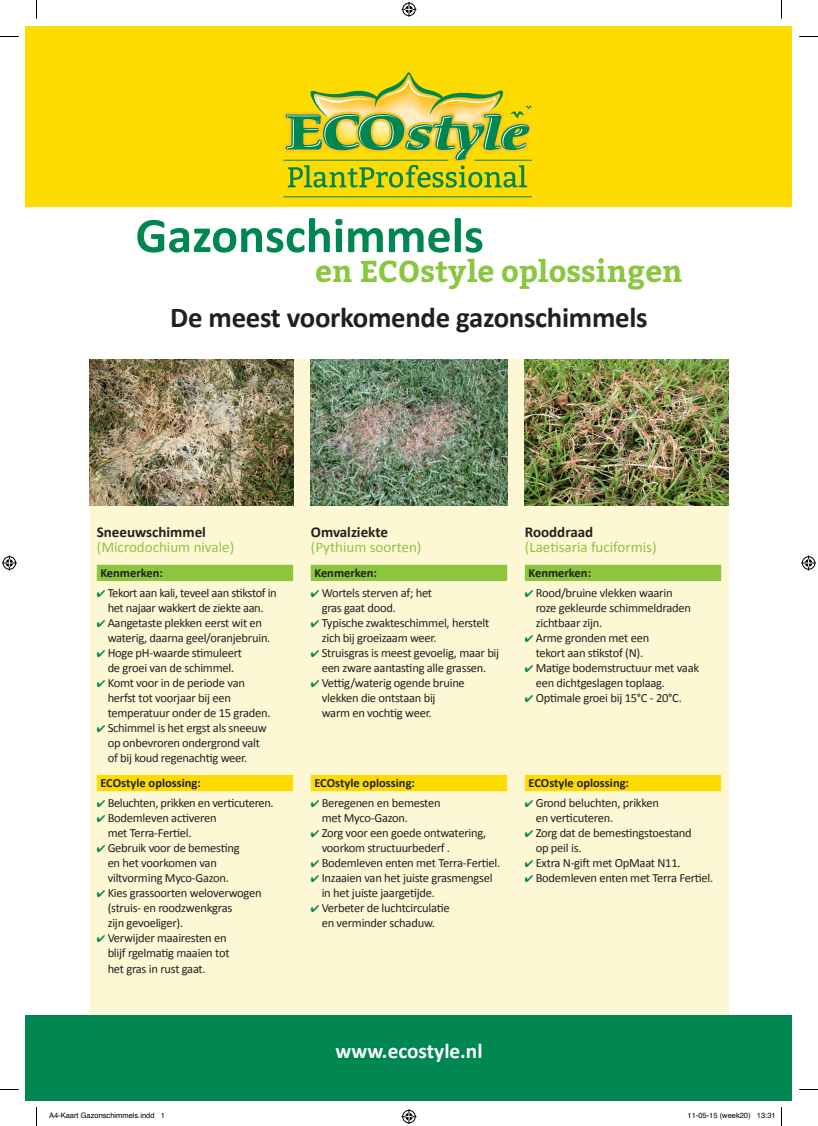
<style>
.page{position:relative;width:818px;height:1126px;background:#fff}
.page>*{position:absolute;margin:0;border:0;box-sizing:border-box;transform-origin:0 0}
.t1{font:700 50px "Calibri";color:#008751}
.t2{font:700 30px "Bitter";color:#8bc63e}
.t3{font:700 28.75px "Calibri";letter-spacing:-.01em;color:#231f20}
.t4{font:700 21.25px "Calibri";color:#fff}
.t5{font:15px "Calibri";color:#8bc63e}
.t6{font:700 15px "Calibri";color:#231f20}
.t7{font:12.5px/15px "Calibri";letter-spacing:-.02em;color:#231f20}
.t8{font:700 12.5px "Calibri";color:#231f20}
.t9{font:7.5px "Helvetica";color:#000}
.s1{color:#008751}
</style>
<div class="page">
<div style="left:26px;top:26px;width:765px;height:181px;background:#ffdc01"></div>
<hr style="left:283px;top:196px;width:248px;height:1px;background:#008751">
<svg style="left:283px;top:72px;width:249px;height:116px"></svg>
<div style="left:90px;top:359px;width:637px;height:655px;background:#fef7d4"></div>
<div style="left:97px;top:564px;width:196px;height:17px;background:#8bc63e"></div>
<div style="left:97px;top:774px;width:196px;height:17px;background:#ffdc01"></div>
<div style="left:310px;top:564px;width:197px;height:17px;background:#8bc63e"></div>
<div style="left:310px;top:774px;width:197px;height:17px;background:#ffdc01"></div>
<div style="left:524px;top:564px;width:196px;height:17px;background:#8bc63e"></div>
<div style="left:524px;top:774px;width:196px;height:17px;background:#ffdc01"></div>
<img style="left:90px;top:359px;width:203px;height:146px">
<img style="left:310px;top:359px;width:197px;height:146px">
<img style="left:524px;top:359px;width:203px;height:146px">
<div style="left:26px;top:1014px;width:765px;height:85px;background:#008751"></div>
<svg style="left:0;top:36px;width:19px;height:1px"></svg>
<svg style="left:799px;top:36px;width:18px;height:1px"></svg>
<svg style="left:0;top:1089px;width:19px;height:1px"></svg>
<svg style="left:799px;top:1089px;width:18px;height:1px"></svg>
<svg style="left:36px;top:0;width:1px;height:19px"></svg>
<svg style="left:36px;top:1107px;width:1px;height:18px"></svg>
<svg style="left:401px;top:2px;width:15px;height:15px"></svg>
<svg style="left:401px;top:1109px;width:15px;height:14px"></svg>
<svg style="left:2px;top:555px;width:15px;height:15px"></svg>
<svg style="left:801px;top:555px;width:14px;height:15px"></svg>
<h1 class="t1" style="left:135px;top:203px;width:350px">Gazonschimmels</h1>
<h2 class="t2" style="left:315px;top:253px;width:368px">en ECOstyle oplossingen</h2>
<h3 class="t3" style="left:170px;top:299px;width:478px">De meest voorkomende gazonschimmels</h3>
<p class="t6" style="left:97px;top:522px;width:110px">Sneeuwschimmel</p>
<p class="t5" style="left:97px;top:537px;width:139px">(Microdochium nivale)</p>
<p class="t8" style="left:100px;top:565px;width:64px">Kenmerken:</p>
<p class="t7" style="left:97px;top:585px;width:181px;text-align:center"><span class="s1">✔</span> Tekort aan kali, teveel aan stikstof in het najaar wakkert de ziekte aan.</p>
<p class="t7" style="left:108px;top:615px;width:164px;text-indent:-11px"><span class="s1">✔</span> Aangetaste plekken eerst wit en waterig, daarna geel/oranjebruin.</p>
<p class="t7" style="left:97px;top:645px;width:147px;text-align:center"><span class="s1">✔</span> Hoge pH-waarde stimuleert de groei van de schimmel.</p>
<p class="t7" style="left:108px;top:675px;width:164px;text-indent:-11px"><span class="s1">✔</span> Komt voor in de periode van herfst tot voorjaar bij een temperatuur onder de 15 graden.</p>
<p class="t7" style="left:108px;top:720px;width:160px;text-indent:-11px"><span class="s1">✔</span> Schimmel is het ergst als sneeuw op onbevroren ondergrond valt of bij koud regenachtig weer.</p>
<p class="t8" style="left:100px;top:775px;width:102px">ECOstyle oplossing:</p>
<p class="t7" style="left:97px;top:795px;width:178px"><span class="s1">✔</span> Beluchten, prikken en verticuteren.</p>
<p class="t7" style="left:108px;top:810px;width:110px;text-indent:-11px"><span class="s1">✔</span> Bodemleven activeren met Terra-Fertiel.</p>
<p class="t7" style="left:108px;top:840px;width:133px;text-indent:-11px"><span class="s1">✔</span> Gebruik voor de bemesting en het voorkomen van viltvorming Myco-Gazon.</p>
<p class="t7" style="left:108px;top:885px;width:155px;text-indent:-11px"><span class="s1">✔</span> Kies grassoorten weloverwogen (struis- en roodzwenkgras<br>zijn gevoeliger).</p>
<p class="t7" style="left:108px;top:930px;width:123px;text-indent:-11px"><span class="s1">✔</span> Verwijder maairesten en blijf rgelmatig maaien tot het gras in rust gaat.</p>
<p class="t6" style="left:310px;top:522px;width:78px">Omvalziekte</p>
<p class="t5" style="left:310px;top:537px;width:112px">(Pythium soorten)</p>
<p class="t8" style="left:314px;top:565px;width:64px">Kenmerken:</p>
<p class="t7" style="left:321px;top:585px;width:112px;text-indent:-11px"><span class="s1">✔</span> Wortels sterven af; het gras gaat dood.</p>
<p class="t7" style="left:321px;top:615px;width:169px;text-indent:-11px"><span class="s1">✔</span> Typische zwakteschimmel, herstelt zich bij groeizaam weer.</p>
<p class="t7" style="left:310px;top:645px;width:190px;text-align:center"><span class="s1">✔</span> Struisgras is meest gevoelig, maar bij een zware aantasting alle grassen.</p>
<p class="t7" style="left:321px;top:675px;width:145px;text-indent:-11px"><span class="s1">✔</span> Vettig/waterig ogende bruine vlekken die ontstaan bij warm en vochtig weer.</p>
<p class="t8" style="left:314px;top:775px;width:102px">ECOstyle oplossing:</p>
<p class="t7" style="left:321px;top:795px;width:120px;text-indent:-11px"><span class="s1">✔</span> Beregenen en bemesten met Myco-Gazon.</p>
<p class="t7" style="left:321px;top:825px;width:166px;text-indent:-11px"><span class="s1">✔</span> Zorg voor een goede ontwatering, voorkom structuurbederf .</p>
<p class="t7" style="left:310px;top:855px;width:191px"><span class="s1">✔</span> Bodemleven enten met Terra-Fertiel.</p>
<p class="t7" style="left:321px;top:870px;width:172px;text-indent:-11px"><span class="s1">✔</span> Inzaaien van het juiste grasmengsel in het juiste jaargetijde.</p>
<p class="t7" style="left:310px;top:900px;width:140px;text-align:center"><span class="s1">✔</span> Verbeter de luchtcirculatie en verminder schaduw.</p>
<p class="t6" style="left:524px;top:522px;width:70px">Rooddraad</p>
<p class="t5" style="left:524px;top:537px;width:133px">(Laetisaria fuciformis)</p>
<p class="t8" style="left:528px;top:565px;width:64px">Kenmerken:</p>
<p class="t7" style="left:535px;top:585px;width:157px;text-indent:-11px"><span class="s1">✔</span> Rood/bruine vlekken waarin roze gekleurde schimmeldraden zichtbaar zijn.</p>
<p class="t7" style="left:524px;top:630px;width:126px;text-align:center"><span class="s1">✔</span> Arme gronden met een tekort aan stikstof (N).</p>
<p class="t7" style="left:535px;top:660px;width:165px;text-indent:-11px"><span class="s1">✔</span> Matige bodemstructuur met vaak een dichtgeslagen toplaag.</p>
<p class="t7" style="left:524px;top:690px;width:158px"><span class="s1">✔</span> Optimale groei bij 15°C - 20°C.</p>
<p class="t8" style="left:528px;top:775px;width:102px">ECOstyle oplossing:</p>
<p class="t7" style="left:535px;top:795px;width:125px;text-indent:-11px"><span class="s1">✔</span> Grond beluchten, prikken en verticuteren.</p>
<p class="t7" style="left:535px;top:825px;width:157px;text-indent:-11px"><span class="s1">✔</span> Zorg dat de bemestingstoestand op peil is.</p>
<p class="t7" style="left:524px;top:855px;width:157px"><span class="s1">✔</span> Extra N-gift met OpMaat N11.</p>
<p class="t7" style="left:524px;top:870px;width:190px"><span class="s1">✔</span> Bodemleven enten met Terra Fertiel.</p>
<h3 class="t4" style="left:335px;top:1037px;width:149px">www.ecostyle.nl</h3>
<p class="t9" style="left:49px;top:1109px;width:117px">A4-Kaart Gazonschimmels.indd 1</p>
<p class="t9" style="left:687px;top:1109px;width:89px">11-05-15 (week20) 13:31</p>
</div>
